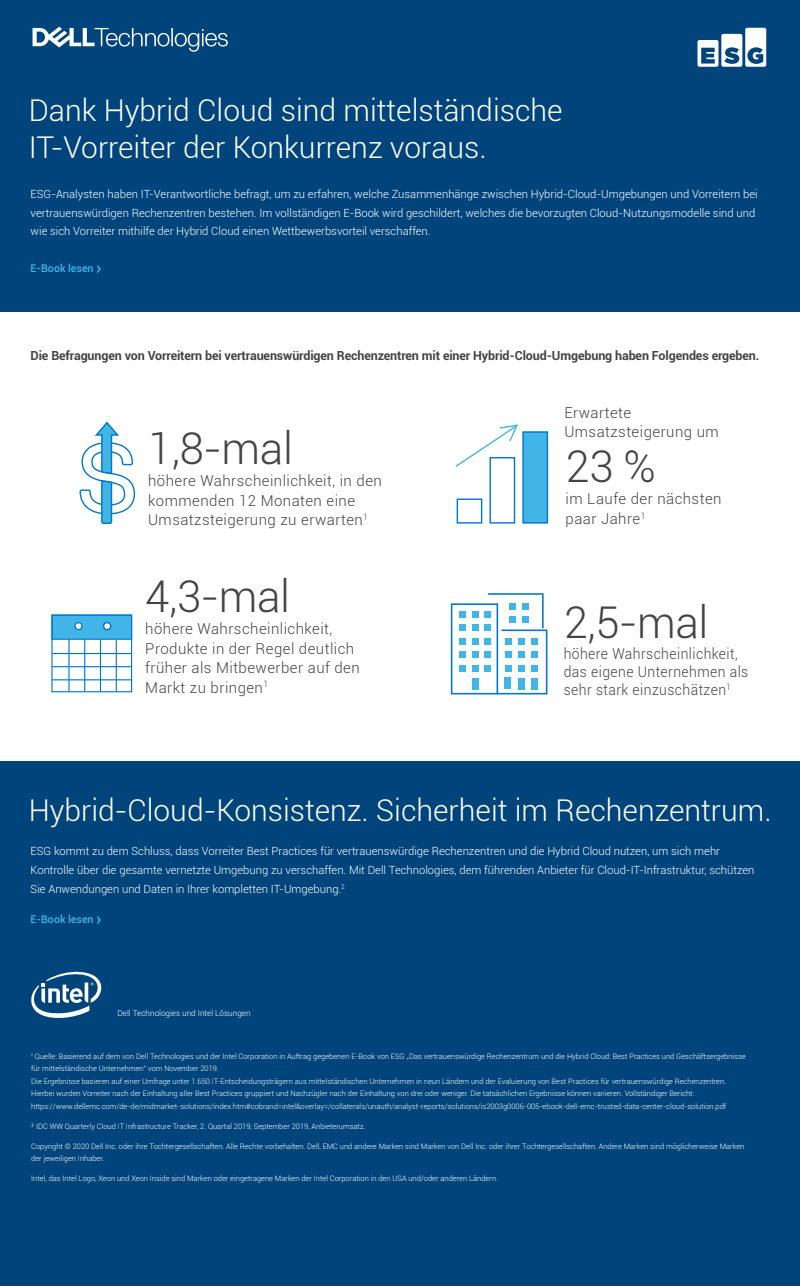
<style>
.page{position:relative;width:800px;height:1286px;background:#00447c}
.page>*{position:absolute;margin:0;border:0;box-sizing:border-box;transform-origin:0 0}
.t1{font:300 43.75px "Roboto";letter-spacing:-.01em;color:#444}
.t2{font:300 30px/37.5px "Roboto";color:#fff}
.t3{font:300 15px/19.4px "Roboto";letter-spacing:.03em;color:#444}
.t4{font:300 15px/18px "Roboto";letter-spacing:.03em;color:#444;scale:.93 1}
.t5{font:700 12.5px "Roboto";letter-spacing:-.01em;color:#444}
.t6{font:300 11.25px/18.8px "Roboto";color:#fff}
.t7{font:500 10.62px "Roboto";color:#41b6e6}
.t8{font:300 8.12px "Roboto";color:#fff}
.t9{font:300 7.5px/12.5px "Roboto";color:#fff}
.s1{font-size:18.12px}
</style>
<div class="page">
<div style="left:0;top:312px;width:800px;height:449px;background:#fff"></div>
<svg style="left:31px;top:972px;width:70px;height:46px"></svg>
<svg style="left:33px;top:27px;width:195px;height:25px"></svg>
<svg style="left:698px;top:28px;width:68px;height:39px"></svg>
<svg style="left:79px;top:421px;width:56px;height:103px"></svg>
<hr style="left:52px;top:653px;width:79px;height:1px;background:#0076ce">
<hr style="left:52px;top:666px;width:79px;height:1px;background:#0076ce">
<hr style="left:52px;top:679px;width:79px;height:1px;background:#0076ce">
<hr style="left:84px;top:639px;width:1px;height:53px;background:#0076ce">
<hr style="left:100px;top:639px;width:1px;height:53px;background:#0076ce">
<hr style="left:116px;top:639px;width:1px;height:53px;background:#0076ce">
<hr style="left:68px;top:639px;width:2px;height:53px;background:#0076ce">
<svg style="left:51px;top:614px;width:81px;height:26px;background:#43b2e4"></svg>
<div style="left:103px;top:622px;width:8px;height:8px;border:1px solid #0076ce;border-radius:50%"></div>
<div style="left:51px;top:615px;width:81px;height:77px;border:1px solid #0076ce"></div>
<div style="left:457px;top:499px;width:25px;height:25px;border:1px solid #0076ce"></div>
<div style="left:490px;top:457px;width:25px;height:67px;border:1px solid #0076ce"></div>
<div style="left:523px;top:432px;width:24px;height:91px;background:#41b6e6"></div>
<div style="left:522px;top:431px;width:26px;height:93px;border:1px solid #0076ce"></div>
<svg style="left:455px;top:424px;width:63px;height:44px"></svg>
<div style="left:451px;top:603px;width:47px;height:91px;border:2px solid #0076ce"></div>
<div style="left:484px;top:611px;width:7px;height:6px;background:#41b6e6"></div>
<svg style="left:459px;top:611px;width:6px;height:6px"></svg>
<svg style="left:472px;top:611px;width:6px;height:6px"></svg>
<svg style="left:459px;top:625px;width:6px;height:6px"></svg>
<svg style="left:472px;top:625px;width:6px;height:6px"></svg>
<div style="left:484px;top:625px;width:7px;height:6px;background:#41b6e6"></div>
<svg style="left:459px;top:638px;width:6px;height:6px"></svg>
<svg style="left:472px;top:638px;width:6px;height:6px"></svg>
<div style="left:484px;top:638px;width:7px;height:6px;background:#41b6e6"></div>
<div style="left:472px;top:678px;width:6px;height:12px;background:#41b6e6"></div>
<svg style="left:459px;top:652px;width:6px;height:6px"></svg>
<svg style="left:472px;top:652px;width:6px;height:6px"></svg>
<div style="left:484px;top:652px;width:7px;height:6px;background:#41b6e6"></div>
<div style="left:484px;top:665px;width:7px;height:7px;background:#41b6e6"></div>
<div style="left:472px;top:665px;width:6px;height:7px;background:#41b6e6"></div>
<div style="left:459px;top:665px;width:6px;height:7px;background:#41b6e6"></div>
<svg style="left:487px;top:593px;width:61px;height:102px"></svg>
<h2 class="t2" style="left:29px;top:90px;width:535px">Dank Hybrid Cloud sind mittelständische<br>IT-Vorreiter der Konkurrenz voraus.</h2>
<p class="t6" style="left:31px;top:184px;width:729px">ESG-Analysten haben IT-Verantwortliche befragt, um zu erfahren, welche Zusammenhänge zwischen Hybrid-Cloud-Umgebungen und Vorreitern bei vertrauenswürdigen Rechenzentren bestehen. Im vollständigen E-Book wird geschildert, welches die bevorzugten Cloud-Nutzungsmodelle sind und wie sich Vorreiter mithilfe der Hybrid Cloud einen Wettbewerbsvorteil verschaffen.</p>
<h3 class="t7" style="left:31px;top:261px;width:73px">E-Book lesen <span class="s1">›</span></h3>
<h3 class="t5" style="left:31px;top:347px;width:730px">Die Befragungen von Vorreitern bei vertrauenswürdigen Rechenzentren mit einer Hybrid-Cloud-Umgebung haben Folgendes ergeben.</h3>
<h1 class="t1" style="left:148px;top:418px;width:146px">1,8-mal</h1>
<h3 class="t3" style="left:148px;top:471px;width:235px">höhere Wahrscheinlichkeit, in den kommenden 12 Monaten eine<br>Umsatzsteigerung zu erwarten<sup>1</sup></h3>
<h1 class="t1" style="left:145px;top:566px;width:146px">4,3-mal</h1>
<h3 class="t3" style="left:145px;top:619px;width:216px">höhere Wahrscheinlichkeit,<br>Produkte in der Regel deutlich früher als Mitbewerber auf den<br>Markt zu bringen<sup>1</sup></h3>
<h3 class="t3" style="left:564px;top:402px;width:156px">Erwartete<br>Umsatzsteigerung um</h3>
<h1 class="t1" style="left:566px;top:436px;width:92px">23 %</h1>
<h3 class="t3" style="left:566px;top:489px;width:157px">im Laufe der nächsten paar Jahre<sup>1</sup></h3>
<h1 class="t1" style="left:564px;top:592px;width:146px">2,5-mal</h1>
<h3 class="t4" style="left:564px;top:644px;width:200px">höhere Wahrscheinlichkeit, das eigene Unternehmen als sehr stark einzuschätzen<sup>1</sup></h3>
<h2 class="t2" style="left:29px;top:791px;width:744px">Hybrid-Cloud-Konsistenz. Sicherheit im Rechenzentrum.</h2>
<p class="t6" style="left:31px;top:842px;width:725px">ESG kommt zu dem Schluss, dass Vorreiter Best Practices für vertrauenswürdige Rechenzentren und die Hybrid Cloud nutzen, um sich mehr<br>Kontrolle über die gesamte vernetzte Umgebung zu verschaffen. Mit Dell Technologies, dem führenden Anbieter für Cloud-IT-Infrastruktur, schützen<br>Sie Anwendungen und Daten in Ihrer kompletten IT-Umgebung.<sup>2</sup></p>
<h3 class="t7" style="left:31px;top:911px;width:73px">E-Book lesen <span class="s1">›</span></h3>
<p class="t8" style="left:118px;top:1007px;width:135px">Dell Technologies und Intel Lösungen</p>
<p class="t9" style="left:31px;top:1050px;width:716px">¹ Quelle: Basierend auf dem von Dell Technologies und der Intel Corporation in Auftrag gegebenen E-Book von ESG „Das vertrauenswürdige Rechenzentrum und die Hybrid Cloud: Best Practices und Geschäftsergebnisse für mittelständische Unternehmen“ vom November 2019.<br>Die Ergebnisse basieren auf einer Umfrage unter 1.650 IT-Entscheidungsträgern aus mittelständischen Unternehmen in neun Ländern und der Evaluierung von Best Practices für vertrauenswürdige Rechenzentren.<br>Hierbei wurden Vorreiter nach der Einhaltung aller Best Practices gruppiert und Nachzügler nach der Einhaltung von drei oder weniger. Die tatsächlichen Ergebnisse können variieren. Vollständiger Bericht: https://www.dellemc.com/de-de/midmarket-solutions/index.htm#cobrand=intel&amp;overlay=/collaterals/unauth/analyst-reports/solutions/is2003g0006-005-ebook-dell-emc-trusted-data-center-cloud-solution.pdf</p>
<p class="t9" style="left:31px;top:1120px;width:336px">² IDC WW Quarterly Cloud IT Infrastructure Tracker, 2. Quartal 2019, September 2019, Anbieterumsatz.</p>
<p class="t9" style="left:31px;top:1140px;width:715px">Copyright © 2020 Dell Inc. oder ihre Tochtergesellschaften. Alle Rechte vorbehalten. Dell, EMC und andere Marken sind Marken von Dell Inc. oder ihrer Tochtergesellschaften. Andere Marken sind möglicherweise Marken der jeweiligen Inhaber.</p>
<p class="t9" style="left:31px;top:1172px;width:468px">Intel, das Intel Logo, Xeon und Xeon Inside sind Marken oder eingetragene Marken der Intel Corporation in den USA und/oder anderen Ländern.</p>
</div>
